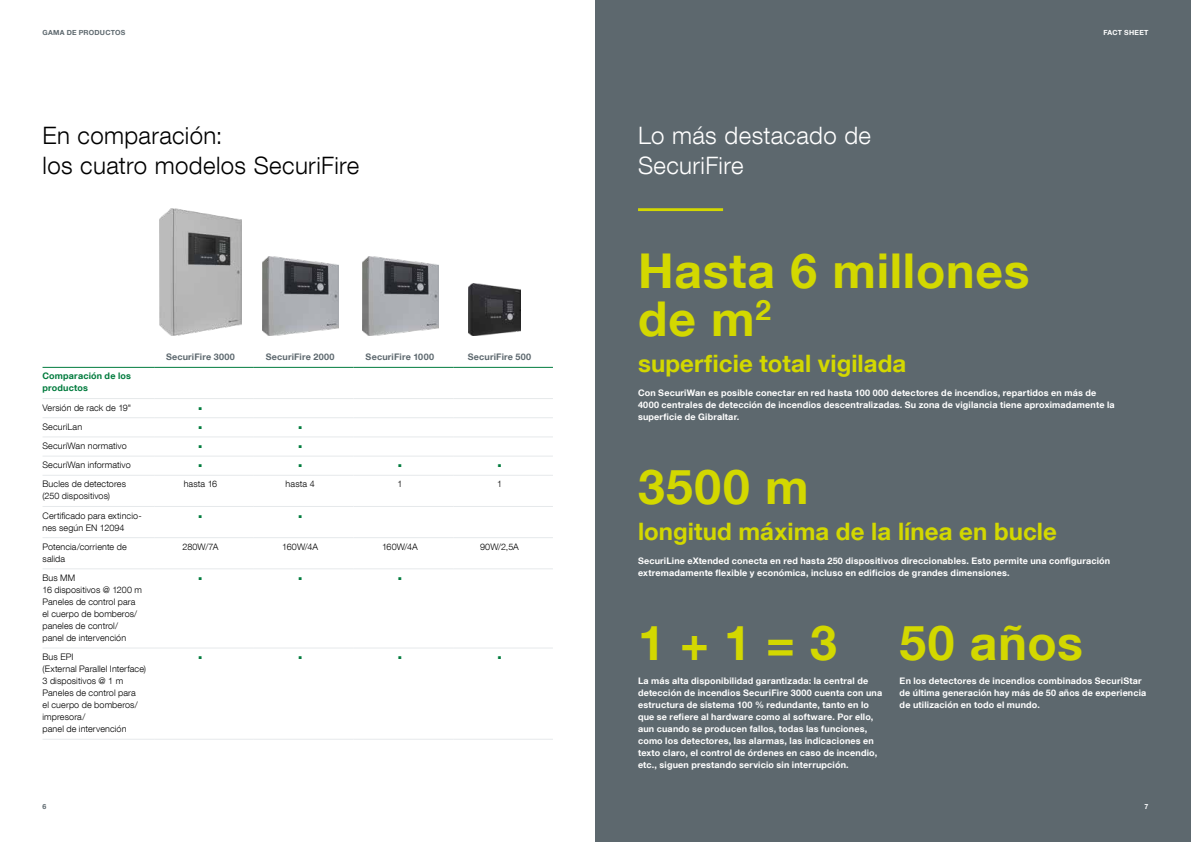
<style>
.page{position:relative;width:1191px;height:842px;background:#fff}
.page>*{position:absolute;margin:0;border:0;box-sizing:border-box;transform-origin:0 0}
.t1{font:700 48px/48px "Helvetica Neue LT Com";letter-spacing:.02em;color:#d3d800}
.t2{font:700 24px "Helvetica Neue LT Com";letter-spacing:.005em;color:#d3d800}
.t3{font:300 24px/30px "Helvetica Neue LT Com";letter-spacing:.015em;color:#000}
.t4{font:300 24px/30px "Helvetica Neue LT Com";letter-spacing:.015em;color:#fff}
.t5{font:700 9px/12px "Helvetica Neue LT Com";letter-spacing:.02em;color:#fff}
.t6{font:300 9px/12px "Helvetica Neue LT Com";letter-spacing:.01em;color:#000}
.t7{font:700 9px "Helvetica Neue LT Com";letter-spacing:.025em;color:#5d686e}
.t8{font:700 9px/12px "Helvetica Neue LT Com";color:#007b3d}
.t9{font:700 7px "Helvetica Neue LT Com";letter-spacing:.035em;color:#5d686e}
.t10{font:700 7px "Helvetica Neue LT Com";letter-spacing:.03em;color:#fff}
.t11{font:6px "Arial";color:#007b3d}
</style>
<div class="page">
<div style="left:595px;top:0;width:596px;height:842px;background:#5d686e"></div>
<img style="left:262px;top:256px;width:76px;height:80px">
<img style="left:160px;top:208px;width:81px;height:128px">
<img style="left:468px;top:284px;width:53px;height:52px">
<img style="left:362px;top:256px;width:76px;height:80px">
<hr style="left:43px;top:398px;width:111px;height:1px;background:#e6e9eb">
<hr style="left:154px;top:398px;width:100px;height:1px;background:#e6e9eb">
<hr style="left:254px;top:398px;width:99px;height:1px;background:#e6e9eb">
<hr style="left:353px;top:398px;width:100px;height:1px;background:#e6e9eb">
<hr style="left:453px;top:398px;width:100px;height:1px;background:#e6e9eb">
<hr style="left:43px;top:417px;width:111px;height:1px;background:#e6e9eb">
<hr style="left:43px;top:436px;width:111px;height:1px;background:#e6e9eb">
<hr style="left:43px;top:456px;width:111px;height:1px;background:#e6e9eb">
<hr style="left:43px;top:475px;width:111px;height:1px;background:#e6e9eb">
<hr style="left:43px;top:506px;width:111px;height:1px;background:#e6e9eb">
<hr style="left:43px;top:537px;width:111px;height:1px;background:#e6e9eb">
<hr style="left:43px;top:568px;width:111px;height:1px;background:#e6e9eb">
<hr style="left:43px;top:647px;width:111px;height:1px;background:#e6e9eb">
<hr style="left:43px;top:739px;width:111px;height:1px;background:#e6e9eb">
<hr style="left:154px;top:417px;width:100px;height:1px;background:#e6e9eb">
<hr style="left:154px;top:436px;width:100px;height:1px;background:#e6e9eb">
<hr style="left:154px;top:456px;width:100px;height:1px;background:#e6e9eb">
<hr style="left:154px;top:475px;width:100px;height:1px;background:#e6e9eb">
<hr style="left:154px;top:506px;width:100px;height:1px;background:#e6e9eb">
<hr style="left:154px;top:537px;width:100px;height:1px;background:#e6e9eb">
<hr style="left:154px;top:568px;width:100px;height:1px;background:#e6e9eb">
<hr style="left:154px;top:647px;width:100px;height:1px;background:#e6e9eb">
<hr style="left:154px;top:739px;width:100px;height:1px;background:#e6e9eb">
<hr style="left:254px;top:417px;width:99px;height:1px;background:#e6e9eb">
<hr style="left:353px;top:417px;width:100px;height:1px;background:#e6e9eb">
<hr style="left:254px;top:436px;width:99px;height:1px;background:#e6e9eb">
<hr style="left:353px;top:436px;width:100px;height:1px;background:#e6e9eb">
<hr style="left:254px;top:456px;width:99px;height:1px;background:#e6e9eb">
<hr style="left:353px;top:456px;width:100px;height:1px;background:#e6e9eb">
<hr style="left:254px;top:475px;width:99px;height:1px;background:#e6e9eb">
<hr style="left:353px;top:475px;width:100px;height:1px;background:#e6e9eb">
<hr style="left:254px;top:506px;width:99px;height:1px;background:#e6e9eb">
<hr style="left:353px;top:506px;width:100px;height:1px;background:#e6e9eb">
<hr style="left:254px;top:537px;width:99px;height:1px;background:#e6e9eb">
<hr style="left:353px;top:537px;width:100px;height:1px;background:#e6e9eb">
<hr style="left:254px;top:568px;width:99px;height:1px;background:#e6e9eb">
<hr style="left:353px;top:568px;width:100px;height:1px;background:#e6e9eb">
<hr style="left:254px;top:647px;width:99px;height:1px;background:#e6e9eb">
<hr style="left:353px;top:647px;width:100px;height:1px;background:#e6e9eb">
<hr style="left:254px;top:739px;width:99px;height:1px;background:#e6e9eb">
<hr style="left:353px;top:739px;width:100px;height:1px;background:#e6e9eb">
<hr style="left:453px;top:417px;width:100px;height:1px;background:#e6e9eb">
<hr style="left:453px;top:436px;width:100px;height:1px;background:#e6e9eb">
<hr style="left:453px;top:456px;width:100px;height:1px;background:#e6e9eb">
<hr style="left:453px;top:475px;width:100px;height:1px;background:#e6e9eb">
<hr style="left:453px;top:506px;width:100px;height:1px;background:#e6e9eb">
<hr style="left:453px;top:537px;width:100px;height:1px;background:#e6e9eb">
<hr style="left:453px;top:568px;width:100px;height:1px;background:#e6e9eb">
<hr style="left:453px;top:647px;width:100px;height:1px;background:#e6e9eb">
<hr style="left:453px;top:739px;width:100px;height:1px;background:#e6e9eb">
<hr style="left:43px;top:367px;width:111px;height:1px;background:#007b3d">
<hr style="left:154px;top:367px;width:100px;height:1px;background:#007b3d">
<hr style="left:254px;top:367px;width:99px;height:1px;background:#007b3d">
<hr style="left:353px;top:367px;width:100px;height:1px;background:#007b3d">
<hr style="left:453px;top:367px;width:100px;height:1px;background:#007b3d">
<hr style="left:638px;top:208px;width:85px;height:3px;background:#d3d800">
<p class="t9" style="left:43px;top:28px;width:84px">Gama de productos</p>
<h2 class="t3" style="left:43px;top:119px;width:318px">En comparación:<br>los cuatro modelos SecuriFire</h2>
<p class="t7" style="left:166px;top:351px;width:70px">SecuriFire 3000</p>
<p class="t7" style="left:266px;top:351px;width:70px">SecuriFire 2000</p>
<p class="t7" style="left:366px;top:351px;width:70px">SecuriFire 1000</p>
<p class="t7" style="left:468px;top:351px;width:65px">SecuriFire 500</p>
<p class="t8" style="left:43px;top:370px;width:90px">Comparación de los productos</p>
<p class="t6" style="left:43px;top:401px;width:90px">Versión de rack de 19"</p>
<p class="t11" style="left:199px;top:404px;width:5px">■</p>
<p class="t6" style="left:43px;top:420px;width:41px">SecuriLan</p>
<p class="t11" style="left:199px;top:423px;width:5px">■</p>
<p class="t11" style="left:298px;top:423px;width:5px">■</p>
<p class="t6" style="left:43px;top:440px;width:86px">SecuriWan normativo</p>
<p class="t11" style="left:199px;top:442px;width:5px">■</p>
<p class="t11" style="left:298px;top:442px;width:5px">■</p>
<p class="t6" style="left:43px;top:459px;width:90px">SecuriWan informativo</p>
<p class="t11" style="left:199px;top:461px;width:5px">■</p>
<p class="t11" style="left:298px;top:461px;width:5px">■</p>
<p class="t11" style="left:398px;top:461px;width:5px">■</p>
<p class="t11" style="left:498px;top:461px;width:5px">■</p>
<p class="t6" style="left:43px;top:478px;width:85px">Bucles de detectores (250 dispositivos)</p>
<p class="t6" style="left:184px;top:478px;width:35px">hasta 16</p>
<p class="t6" style="left:286px;top:478px;width:31px">hasta 4</p>
<p class="t6" style="left:397px;top:478px;width:7px">1</p>
<p class="t6" style="left:497px;top:478px;width:7px">1</p>
<p class="t6" style="left:43px;top:509px;width:101px">Certificado para extincio&shy;nes según EN 12094</p>
<p class="t11" style="left:199px;top:511px;width:5px">■</p>
<p class="t11" style="left:298px;top:511px;width:5px">■</p>
<p class="t6" style="left:43px;top:540px;width:86px">Potencia/corriente de salida</p>
<p class="t6" style="left:182px;top:540px;width:37px">280W/7A</p>
<p class="t6" style="left:282px;top:540px;width:37px">160W/4A</p>
<p class="t6" style="left:382px;top:540px;width:37px">160W/4A</p>
<p class="t6" style="left:480px;top:540px;width:40px">90W/2,5A</p>
<p class="t6" style="left:43px;top:571px;width:101px">Bus MM<br>16 dispositivos @ 1200 m<br>Paneles de control para el cuerpo de bomberos/ paneles de control/<br>panel de intervención</p>
<p class="t11" style="left:199px;top:574px;width:5px">■</p>
<p class="t11" style="left:298px;top:574px;width:5px">■</p>
<p class="t11" style="left:398px;top:574px;width:5px">■</p>
<p class="t6" style="left:43px;top:651px;width:105px">Bus EPI<br>(External Parallel Interface)<br>3 dispositivos @ 1 m<br>Paneles de control para<br>el cuerpo de bomberos/ impresora/<br>panel de intervención</p>
<p class="t11" style="left:199px;top:653px;width:5px">■</p>
<p class="t11" style="left:298px;top:653px;width:5px">■</p>
<p class="t11" style="left:398px;top:653px;width:5px">■</p>
<p class="t11" style="left:498px;top:653px;width:5px">■</p>
<p class="t9" style="left:43px;top:802px;width:5px">6</p>
<h2 class="t4" style="left:638px;top:119px;width:234px">Lo más destacado de<br>SecuriFire</h2>
<p class="t10" style="left:1103px;top:28px;width:46px">Fact sh eet</p>
<h1 class="t1" style="left:638px;top:245px;width:393px">Hasta 6 millones de m<sup>2</sup></h1>
<h2 class="t2" style="left:638px;top:348px;width:270px">superficie total vigilada</h2>
<p class="t5" style="left:638px;top:386px;width:478px">Con SecuriWan es posible conectar en red hasta 100 000 detectores de incendios, repartidos en más de<br>4000 centrales de detección de incendios descentralizadas. Su zona de vigilancia tiene aproximadamente la superficie de Gibraltar.</p>
<h1 class="t1" style="left:638px;top:461px;width:172px">3500 m</h1>
<h2 class="t2" style="left:638px;top:516px;width:420px">longitud máxima de la línea en bucle</h2>
<p class="t5" style="left:638px;top:554px;width:474px">SecuriLine eXtended conecta en red hasta 250 dispositivos direccionables. Esto permite una configuración extremadamente flexible y económica, incluso en edificios de grandes dimensiones.</p>
<h1 class="t1" style="left:638px;top:617px;width:200px">1 + 1 = 3</h1>
<p class="t5" style="left:638px;top:674px;width:246px">La más alta disponibilidad garantizada: la central de detección de incendios SecuriFire 3000 cuenta con una estructura de sistema 100 % redundante, tanto en lo que se refiere al hardware como al software. Por ello, aun cuando se producen fallos, todas las funciones, como los detectores, las alarmas, las indicaciones en texto claro, el control de órdenes en caso de incendio, etc., siguen prestando servicio sin interrupción.</p>
<h1 class="t1" style="left:899px;top:617px;width:185px">50 años</h1>
<p class="t5" style="left:899px;top:674px;width:248px">En los detectores de incendios combinados SecuriStar de última generación hay más de 50 años de experiencia de utilización en todo el mundo.</p>
<p class="t10" style="left:1144px;top:802px;width:5px">7</p>
</div>
